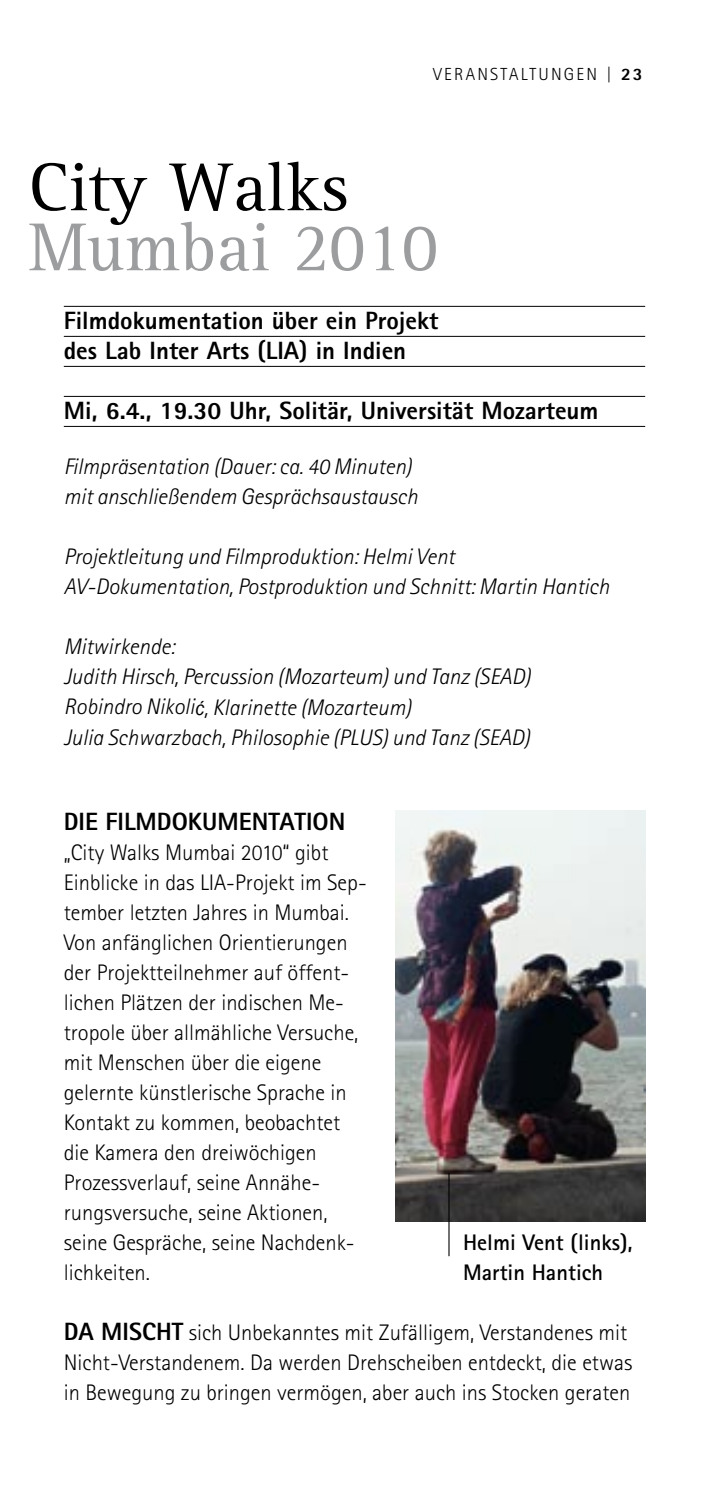
<style>
.page{position:relative;width:709px;height:1489px;background:#fff}
.page>*{position:absolute;margin:0;border:0;box-sizing:border-box;transform-origin:0 0}
.t1{font:70px "Rotis Serif";color:#9c9d9f}
.t2{font:70px "Rotis Serif";color:#000}
.t3{font:800 25px/30px "Rotis Sans Serif";color:#000}
.t4{font:300 22.5px/30px "Rotis Sans Serif";color:#000}
.t5{font:italic 300 22.5px/30px "Rotis Sans Serif";color:#000}
.t6{font:700 22.5px/30px "Rotis Sans Serif";color:#000}
.t7{font:300 17.5px "Rotis Sans Serif";letter-spacing:.125em;color:#000}
.t8{font:800 17.5px "Rotis Sans Serif";color:#000}
.s1{font-weight:300}
.s2{font-family:"Arial Narrow";font-weight:400;font-size:20px}
.s3{font-weight:800;font-size:25px}
</style>
<div class="page">
<hr style="left:64px;top:306px;width:581px;height:1px;background:#000">
<hr style="left:64px;top:336px;width:581px;height:1px;background:#000">
<hr style="left:64px;top:366px;width:581px;height:1px;background:#000">
<hr style="left:64px;top:396px;width:581px;height:1px;background:#000">
<hr style="left:64px;top:426px;width:581px;height:1px;background:#000">
<img style="left:395px;top:810px;width:250px;height:411px">
<hr style="left:448px;top:1172px;width:1px;height:84px;background:#000">
<p class="t7" style="left:433px;top:64px;width:45px">Verans</p>
<p class="t7" style="left:500px;top:64px;width:51px">taltungen</p>
<p class="t8" style="left:606px;top:63px;width:38px"><span class="s1">|</span> 23</p>
<h1 class="t2" style="left:28px;top:147px;width:322px">City Walks</h1>
<h1 class="t1" style="left:28px;top:207px;width:411px">Mumbai 2010</h1>
<p class="t3" style="left:64px;top:305px;width:376px">Filmdokumentation über ein Projekt des Lab Inter Arts (LIA) in Indien</p>
<p class="t3" style="left:64px;top:395px;width:536px">Mi, 6.4., 19.30 Uhr, Solitär, Universität Mozarteum</p>
<p class="t5" style="left:64px;top:452px;width:355px">Filmpräsentation (Dauer: ca. 40 Minuten) mit anschließendem Gesprächsaustausch</p>
<p class="t5" style="left:64px;top:542px;width:547px">Projektleitung und Filmproduktion: Helmi Vent<br>AV-Dokumentation, Postproduktion und Schnitt: Martin Hantich</p>
<p class="t5" style="left:64px;top:632px;width:468px">Mitwirkende:<br>Judith Hirsch, Percussion (Mozarteum) und Tanz (SEAD)<br>Robindro Nikoli<span class="s2">ć</span>, Klarinette (Mozarteum)<br>Julia Schwarzbach, Philosophie (PLUS) und Tanz (SEAD)</p>
<p class="t3" style="left:64px;top:805px;width:283px">DIE FILMDOKUMENTATION</p>
<p class="t4" style="left:64px;top:837px;width:304px">„City Walks Mumbai 2010“ gibt<br>Einblicke in das LIA-Projekt im Sep&shy;tember letzten Jahres in Mumbai.<br>Von anfänglichen Orientierungen der Projektteilnehmer auf öffent&shy;lichen Plätzen der indischen Me&shy;tropole über allmähliche Versuche, mit Menschen über die eigene gelernte künstlerische Sprache in<br>Kontakt zu kommen, beobachtet die Kamera den dreiwöchigen<br>Prozessverlauf, seine Annähe&shy;rungsversuche, seine Aktionen, seine Gespräche, seine Nachdenk&shy;lichkeiten.</p>
<p class="t6" style="left:463px;top:1226px;width:171px">Helmi Vent (links),<br>Martin Hantich</p>
<p class="t4" style="left:64px;top:1317px;width:570px"><span class="s3">DA MISCHT</span> sich Unbekanntes mit Zufälligem, Verstandenes mit<br>Nicht-Verstandenem. Da werden Drehscheiben entdeckt, die etwas in Bewegung zu bringen vermögen, aber auch ins Stocken geraten</p>
</div>
